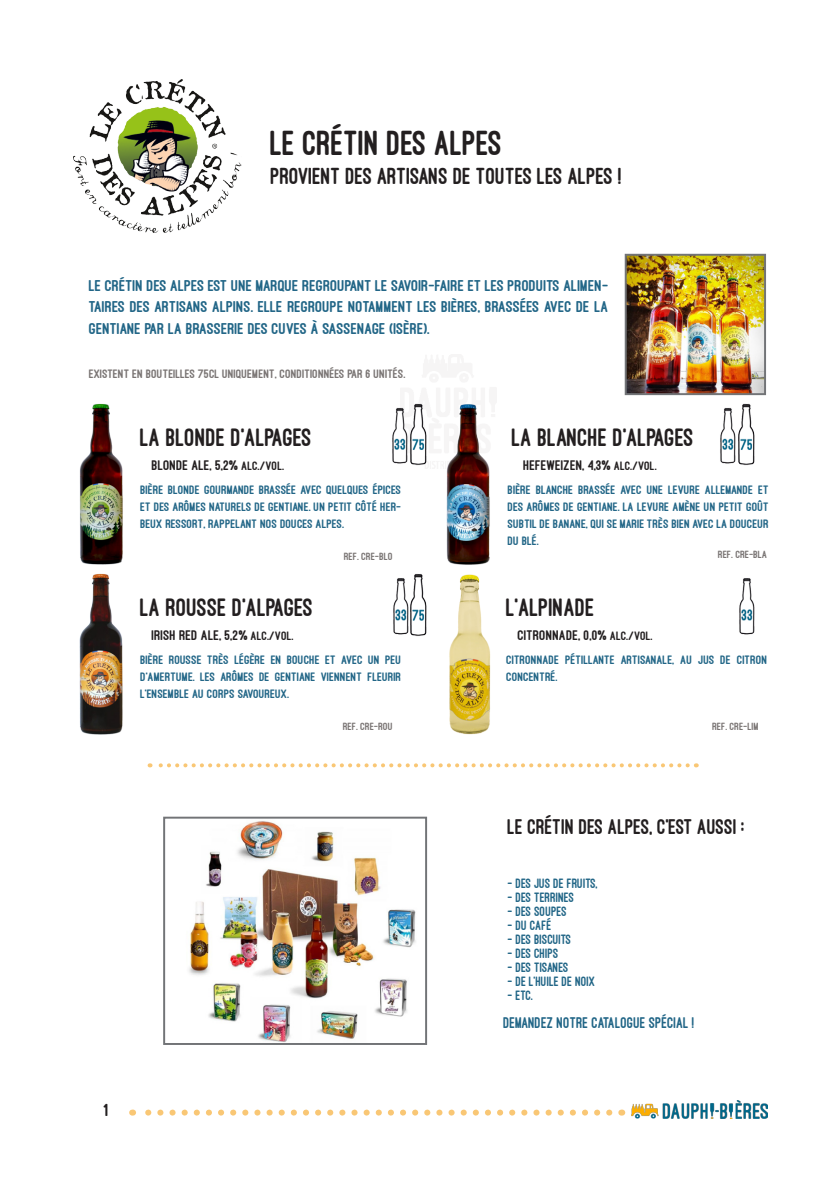
<style>
.page{position:relative;width:840px;height:1191px;background:#fff}
.page>*{position:absolute;margin:0;border:0;box-sizing:border-box;transform-origin:0 0}
.Titre_Brasserie{font:800 36px "Ostrich Sans";color:#231f20}
.Titre_Bière{font:800 26px "Ostrich Sans";color:#231f20}
.Titre_Brasserie-2{font:800 24px "Ostrich Sans";color:#231f20}
.Titre_Bière-2{font:800 22px "Ostrich Sans";color:#231f20}
.Texte_bière{font:800 18px "Ostrich Sans";color:#231f20;scale:1.11 1}
.Description_Brasseri{font:800 16.2px/21.6px "Ostrich Sans";color:#226687;text-align:justify;scale:1.11 1}
.t1{font:800 16px "Ostrich Sans";color:#226687}
.Style_Bière{font:800 14.4px "Ostrich Sans";color:#231f20;scale:1.11 1}
.Titre_Bière-3{font:800 14px "Ostrich Sans";color:#226687}
.Texte_bière-2{font:800 12.6px/16.8px "Ostrich Sans";color:#226687;text-align:justify;scale:1.11 1}
.Conditionnement{font:800 12.6px "Ostrich Sans";color:#7a7574;scale:1.11 1}
.Référence{font:800 10.8px "Ostrich Sans";color:#7a7574;scale:1.11 1}
.s1{font-size:12.6px}
</style>
<div class="page">
<img style="left:631px;top:1100px;width:136px;height:19px">
<svg style="left:132px;top:1109px;width:477px;height:6px"></svg>
<img style="left:74px;top:79px;width:168px;height:154px">
<img style="left:627px;top:257px;width:135px;height:135px">
<div style="left:624px;top:254px;width:141px;height:141px;border:2px solid #727477"></div>
<svg style="left:149px;top:763px;width:538px;height:4px"></svg>
<img style="left:79px;top:403px;width:44px;height:332px">
<img style="left:446px;top:404px;width:45px;height:331px">
<img style="left:421px;top:403px;width:6px;height:62px">
<img style="left:422px;top:575px;width:5px;height:61px">
<img style="left:748px;top:403px;width:7px;height:62px">
<img style="left:189px;top:821px;width:227px;height:221px">
<div style="left:163px;top:816px;width:264px;height:229px;border:2px solid #727477"></div>
<img style="left:720px;top:403px;width:28px;height:63px">
<img style="left:392px;top:403px;width:29px;height:63px">
<img style="left:393px;top:574px;width:29px;height:62px">
<img style="left:739px;top:578px;width:16px;height:57px">
<p class="Titre_Brasserie" style="left:270px;top:124px;width:233px">LE CRÉTIN DES ALPES</p>
<p class="Titre_Brasserie-2" style="left:270px;top:163px;width:352px">PROVIENT DES ARTISANS DE TOUTES LES ALPES !</p>
<p class="Description_Brasseri" style="left:89px;top:275px;width:469px">LE CRÉTIN DES ALPES EST UNE MARQUE REGROUPANT LE SAVOIR-FAIRE ET LES PRODUITS ALIMEN-TAIRES DES ARTISANS ALPINS. ELLE REGROUPE NOTAMMENT LES BIÈRES, BRASSÉES AVEC DE LA GENTIANE PAR LA BRASSERIE DES CUVES À SASSENAGE (ISÈRE).</p>
<p class="Conditionnement" style="left:89px;top:367px;width:286px">EXISTENT EN BOUTEILLES 75CL UNIQUEMENT, CONDITIONNÉES PAR 6 UNITÉS.</p>
<p class="Titre_Bière" style="left:140px;top:423px;width:173px">LA BLONDE D’ALPAGES</p>
<p class="Texte_bière-2" style="left:140px;top:482px;width:236px">BIÈRE BLONDE GOURMANDE BRASSÉE AVEC QUELQUES ÉPICES ET DES ARÔMES NATURELS DE GENTIANE. UN PETIT CÔTÉ HER-BEUX RESSORT, RAPPELANT NOS DOUCES ALPES.</p>
<p class="Style_Bière" style="left:152px;top:458px;width:121px">BLONDE ALE, 5,2% <span class="s1">ALC./VOL.</span></p>
<p class="Titre_Bière" style="left:512px;top:423px;width:183px">LA BLANCHE D’ALPAGES</p>
<p class="Texte_bière-2" style="left:507px;top:482px;width:236px">BIÈRE BLANCHE BRASSÉE AVEC UNE LEVURE ALLEMANDE ET DES ARÔMES DE GENTIANE. LA LEVURE AMÈNE UN PETIT GOÛT SUBTIL DE BANANE, QUI SE MARIE TRÈS BIEN AVEC LA DOUCEUR DU BLÉ.</p>
<p class="Style_Bière" style="left:523px;top:458px;width:121px">HEFEWEIZEN, 4,3% <span class="s1">ALC./VOL.</span></p>
<p class="Référence" style="left:344px;top:550px;width:46px">REF. CRE-BLO</p>
<p class="Référence" style="left:717px;top:549px;width:46px">REF. CRE-BLA</p>
<p class="Titre_Bière" style="left:140px;top:593px;width:175px">LA ROUSSE D’ALPAGES</p>
<p class="Texte_bière-2" style="left:140px;top:652px;width:236px">BIÈRE ROUSSE TRÈS LÉGÈRE EN BOUCHE ET AVEC UN PEU D’AMERTUME. LES ARÔMES DE GENTIANE VIENNENT FLEURIR L’ENSEMBLE AU CORPS SAVOUREUX.</p>
<p class="Style_Bière" style="left:152px;top:628px;width:129px">IRISH RED ALE, 5,2% <span class="s1">ALC./VOL.</span></p>
<p class="Référence" style="left:343px;top:720px;width:46px">REF. CRE-ROU</p>
<p class="Texte_bière" style="left:104px;top:1100px;width:6px">1</p>
<p class="Titre_Bière" style="left:506px;top:593px;width:90px">L’ALPINADE</p>
<p class="Texte_bière-2" style="left:506px;top:652px;width:236px">CITRONNADE PÉTILLANTE ARTISANALE, AU JUS DE CITRON<br>CONCENTRÉ.</p>
<p class="Style_Bière" style="left:517px;top:628px;width:123px">CITRONNADE, 0,0% <span class="s1">ALC./VOL.</span></p>
<p class="Référence" style="left:712px;top:720px;width:44px">REF. CRE-LIM</p>
<p class="Titre_Bière-2" style="left:507px;top:815px;width:238px">LE CRÉTIN DES ALPES, C’EST AUSSI :</p>
<p class="Titre_Bière-3" style="left:507px;top:876px;width:91px">- DES JUS DE FRUITS,</p>
<p class="Titre_Bière-3" style="left:507px;top:890px;width:68px">- DES TERRINES</p>
<p class="Titre_Bière-3" style="left:507px;top:904px;width:60px">- DES SOUPES</p>
<p class="Titre_Bière-3" style="left:507px;top:918px;width:45px">- DU CAFÉ</p>
<p class="Titre_Bière-3" style="left:507px;top:932px;width:65px">- DES BISCUITS</p>
<p class="Titre_Bière-3" style="left:507px;top:946px;width:52px">- DES CHIPS</p>
<p class="Titre_Bière-3" style="left:507px;top:960px;width:62px">- DES TISANES</p>
<p class="Titre_Bière-3" style="left:507px;top:974px;width:89px">- DE L’HUILE DE NOIX</p>
<p class="Titre_Bière-3" style="left:507px;top:988px;width:27px">- ETC.</p>
<p class="t1" style="left:503px;top:1014px;width:193px">DEMANDEZ NOTRE CATALOGUE SPÉCIAL !</p>
</div>
